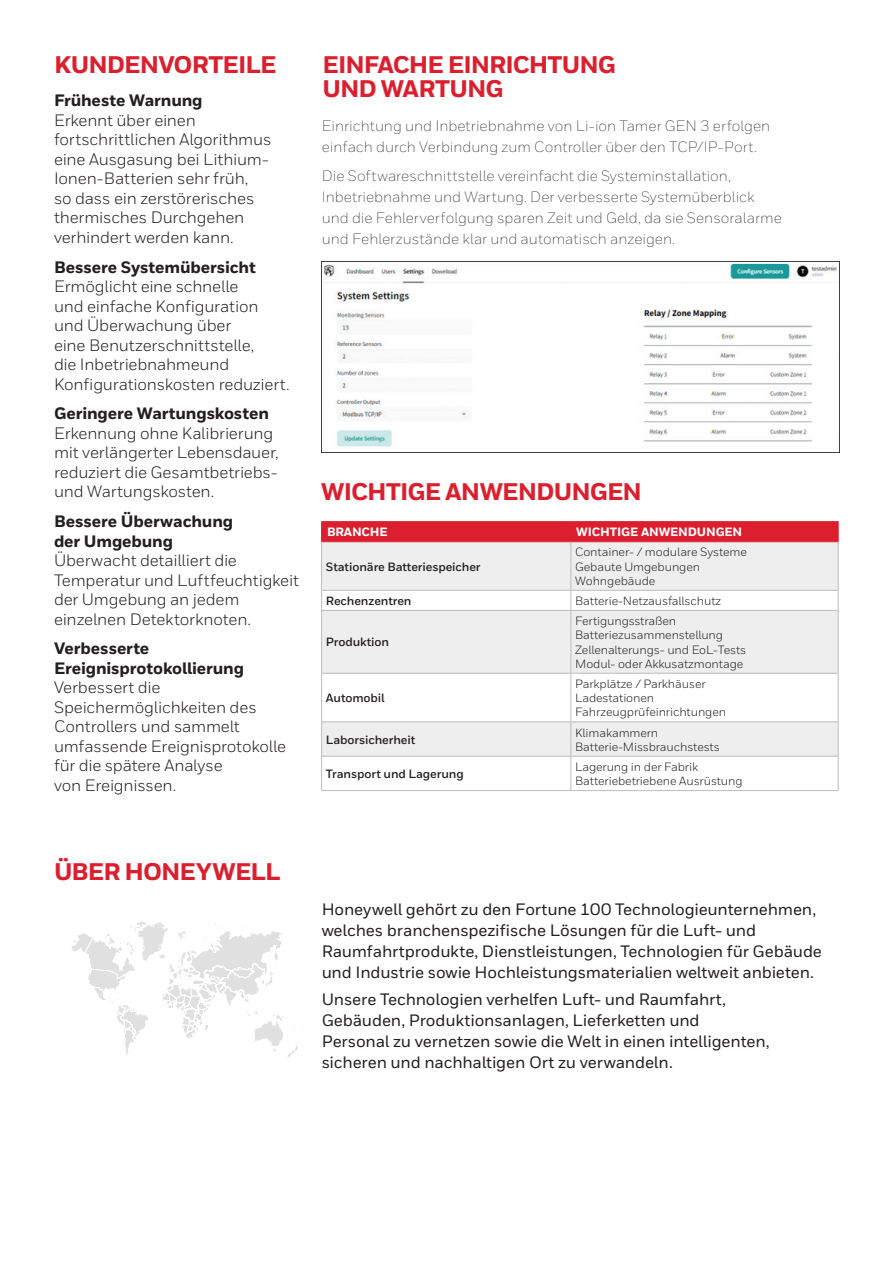
<style>
.page{position:relative;width:893px;height:1263px;background:#fff}
.page>*{position:absolute;margin:0;border:0;box-sizing:border-box;transform-origin:0 0}
.Heading_1__16_16{font:800 24px/24px "Honeywell Sans";letter-spacing:-.04em;color:#dc1f2e}
.Body__9_13_pt{font:16.5px/19.5px "Honeywell Sans";letter-spacing:-.01em;color:#231f20}
.Body__Less_space{font:500 16.5px/21px "Honeywell Sans";letter-spacing:-.01em;color:#231f20}
.Body_Heading{font:800 16.5px/19.5px "Honeywell Sans";letter-spacing:-.01em;color:#231f20}
.Paragraph_10{font:300 15px/21px "Honeywell Sans";color:#231f20}
.Table__Body{font:12px "Honeywell Sans";letter-spacing:-.01em;color:#231f20}
.Table__Body-2{font:700 12px "Honeywell Sans";letter-spacing:-.01em;color:#231f20}
.Table__Header{font:800 12px "Honeywell Sans";letter-spacing:-.01em;color:#fff}
</style>
<div class="page">
<img style="left:321px;top:261px;width:519px;height:191px">
<svg style="left:322px;top:542px;width:516px;height:214px;fill:#eeeeef"></svg>
<svg style="left:570px;top:591px;width:1px;height:19px"></svg>
<svg style="left:838px;top:591px;width:1px;height:19px"></svg>
<hr style="left:321px;top:610px;width:250px;height:1px;background:#bcbdc0">
<hr style="left:571px;top:610px;width:267px;height:1px;background:#bcbdc0">
<hr style="left:570px;top:611px;width:1px;height:62px;background:#bcbdc0">
<hr style="left:838px;top:611px;width:1px;height:62px;background:#bcbdc0">
<hr style="left:321px;top:673px;width:250px;height:1px;background:#bcbdc0">
<hr style="left:571px;top:673px;width:267px;height:1px;background:#bcbdc0">
<hr style="left:570px;top:674px;width:1px;height:47px;background:#bcbdc0">
<hr style="left:838px;top:674px;width:1px;height:47px;background:#bcbdc0">
<hr style="left:321px;top:721px;width:250px;height:1px;background:#bcbdc0">
<hr style="left:571px;top:721px;width:267px;height:1px;background:#bcbdc0">
<hr style="left:570px;top:722px;width:1px;height:34px;background:#bcbdc0">
<hr style="left:838px;top:722px;width:1px;height:34px;background:#bcbdc0">
<hr style="left:321px;top:756px;width:250px;height:1px;background:#bcbdc0">
<hr style="left:571px;top:756px;width:267px;height:1px;background:#bcbdc0">
<hr style="left:570px;top:756px;width:1px;height:34px;background:#bcbdc0">
<hr style="left:838px;top:756px;width:1px;height:34px;background:#bcbdc0">
<hr style="left:321px;top:790px;width:250px;height:1px;background:#bcbdc0">
<hr style="left:571px;top:790px;width:267px;height:1px;background:#bcbdc0">
<svg style="left:321px;top:591px;width:1px;height:19px"></svg>
<hr style="left:321px;top:611px;width:1px;height:62px;background:#bcbdc0">
<hr style="left:321px;top:674px;width:1px;height:47px;background:#bcbdc0">
<hr style="left:321px;top:722px;width:1px;height:34px;background:#bcbdc0">
<hr style="left:321px;top:756px;width:1px;height:34px;background:#bcbdc0">
<hr style="left:321px;top:521px;width:250px;height:1px;background:#dc1f2e">
<hr style="left:571px;top:521px;width:267px;height:1px;background:#dc1f2e">
<div style="left:321px;top:522px;width:518px;height:20px;background:#dc1f2e"></div>
<hr style="left:321px;top:541px;width:250px;height:1px;background:#dc1f2e">
<hr style="left:571px;top:541px;width:267px;height:1px;background:#dc1f2e">
<hr style="left:321px;top:542px;width:1px;height:48px;background:#bcbdc0">
<hr style="left:321px;top:590px;width:250px;height:1px;background:#bcbdc0">
<hr style="left:570px;top:542px;width:1px;height:48px;background:#bcbdc0">
<hr style="left:838px;top:542px;width:1px;height:48px;background:#bcbdc0">
<hr style="left:571px;top:590px;width:267px;height:1px;background:#bcbdc0">
<svg style="left:71px;top:921px;width:232px;height:136px"></svg>
<p class="Heading_1__16_16" style="left:54px;top:53px;width:224px">KUNDENVORTEILE</p>
<p class="Body_Heading" style="left:54px;top:91px;width:150px">Früheste Warnung</p>
<p class="Body__9_13_pt" style="left:54px;top:110px;width:219px">Erkennt über einen fortschrittlichen Algorithmus eine Ausgasung bei Lithium-<br>Ionen-Batterien sehr früh,<br>so dass ein zerstörerisches thermisches Durchgehen verhindert werden kann.</p>
<p class="Body_Heading" style="left:54px;top:258px;width:203px">Bessere Systemübersicht</p>
<p class="Body__9_13_pt" style="left:54px;top:277px;width:237px">Ermöglicht eine schnelle<br>und einfache Konfiguration und Überwachung über<br>eine Benutzerschnittstelle,<br>die Inbetriebnahmeund<br>Konfigurationskosten reduziert.</p>
<p class="Body_Heading" style="left:54px;top:404px;width:216px">Geringere Wartungskosten</p>
<p class="Body__9_13_pt" style="left:54px;top:423px;width:226px">Erkennung ohne Kalibrierung mit verlängerter Lebensdauer, reduziert die Gesamtbetriebs&shy;und Wartungskosten.</p>
<p class="Body_Heading" style="left:54px;top:512px;width:181px">Bessere Überwachung der Umgebung</p>
<p class="Body__9_13_pt" style="left:54px;top:551px;width:247px">Überwacht detailliert die<br>Temperatur und Luftfeuchtigkeit der Umgebung an jedem einzelnen Detektorknoten.</p>
<p class="Body_Heading" style="left:54px;top:639px;width:192px">Verbesserte<br>Ereignisprotokollierung</p>
<p class="Body__9_13_pt" style="left:54px;top:678px;width:234px">Verbessert die<br>Speichermöglichkeiten des<br>Controllers und sammelt umfassende Ereignisprotokolle für die spätere Analyse<br>von Ereignissen.</p>
<p class="Heading_1__16_16" style="left:322px;top:53px;width:295px">EINFACHE EINRICHTUNG<br>UND WARTUNG</p>
<p class="Paragraph_10" style="left:322px;top:115px;width:450px">Einrichtung und Inbetriebnahme von Li-ion Tamer GEN 3 erfolgen einfach durch Verbindung zum Controller über den TCP/IP-Port.</p>
<p class="Paragraph_10" style="left:322px;top:165px;width:462px">Die Softwareschnittstelle vereinfacht die Systeminstallation, Inbetriebnahme und Wartung. Der verbesserte Systemüberblick und die Fehlerverfolgung sparen Zeit und Geld, da sie Sensoralarme und Fehlerzustände klar und automatisch anzeigen.</p>
<p class="Heading_1__16_16" style="left:321px;top:480px;width:322px">WICHTIGE ANWENDUNGEN</p>
<p class="Table__Header" style="left:327px;top:525px;width:62px">BRANCHE</p>
<p class="Table__Header" style="left:576px;top:525px;width:168px">WICHTIGE ANWENDUNGEN</p>
<p class="Table__Body-2" style="left:326px;top:559px;width:156px">Stationäre Batteriespeicher</p>
<p class="Table__Body" style="left:575px;top:545px;width:173px">Container- / modulare Systeme</p>
<p class="Table__Body" style="left:575px;top:559px;width:126px">Gebaute Umgebungen</p>
<p class="Table__Body" style="left:575px;top:574px;width:82px">Wohngebäude</p>
<p class="Table__Body-2" style="left:326px;top:594px;width:87px">Rechenzentren</p>
<p class="Table__Body" style="left:575px;top:594px;width:147px">Batterie-Netzausfallschutz</p>
<p class="Table__Body-2" style="left:326px;top:635px;width:65px">Produktion</p>
<p class="Table__Body" style="left:575px;top:614px;width:102px">Fertigungsstraßen</p>
<p class="Table__Body" style="left:575px;top:628px;width:149px">Batteriezusammenstellung</p>
<p class="Table__Body" style="left:575px;top:642px;width:173px">Zellenalterungs- und EoL-Tests</p>
<p class="Table__Body" style="left:575px;top:656px;width:170px">Modul- oder Akkusatzmontage</p>
<p class="Table__Body-2" style="left:326px;top:691px;width:60px">Automobil</p>
<p class="Table__Body-2" style="left:326px;top:732px;width:91px">Laborsicherheit</p>
<p class="Table__Body-2" style="left:326px;top:766px;width:139px">Transport und Lagerung</p>
<p class="Table__Body" style="left:575px;top:677px;width:132px">Parkplätze / Parkhäuser</p>
<p class="Table__Body" style="left:575px;top:691px;width:81px">Ladestationen</p>
<p class="Table__Body" style="left:575px;top:705px;width:152px">Fahrzeugprüfeinrichtungen</p>
<p class="Table__Body" style="left:575px;top:725px;width:85px">Klimakammern</p>
<p class="Table__Body" style="left:575px;top:739px;width:146px">Batterie-Missbrauchstests</p>
<p class="Table__Body" style="left:575px;top:759px;width:124px">Lagerung in der Fabrik</p>
<p class="Table__Body" style="left:575px;top:774px;width:169px">Batteriebetriebene Ausrüstung</p>
<p class="Heading_1__16_16" style="left:54px;top:861px;width:228px">ÜBER HONEYWELL</p>
<p class="Body__Less_space" style="left:322px;top:899px;width:502px">Honeywell gehört zu den Fortune 100 Technologieunternehmen, welches branchenspezifische Lösungen für die Luft- und Raumfahrtprodukte, Dienstleistungen, Technologien für Gebäude und Industrie sowie Hochleistungsmaterialien weltweit anbieten.</p>
<p class="Body__Less_space" style="left:322px;top:989px;width:450px">Unsere Technologien verhelfen Luft- und Raumfahrt, Gebäuden, Produktionsanlagen, Lieferketten und Personal zu vernetzen sowie die Welt in einen intelligenten, sicheren und nachhaltigen Ort zu verwandeln.</p>
</div>
